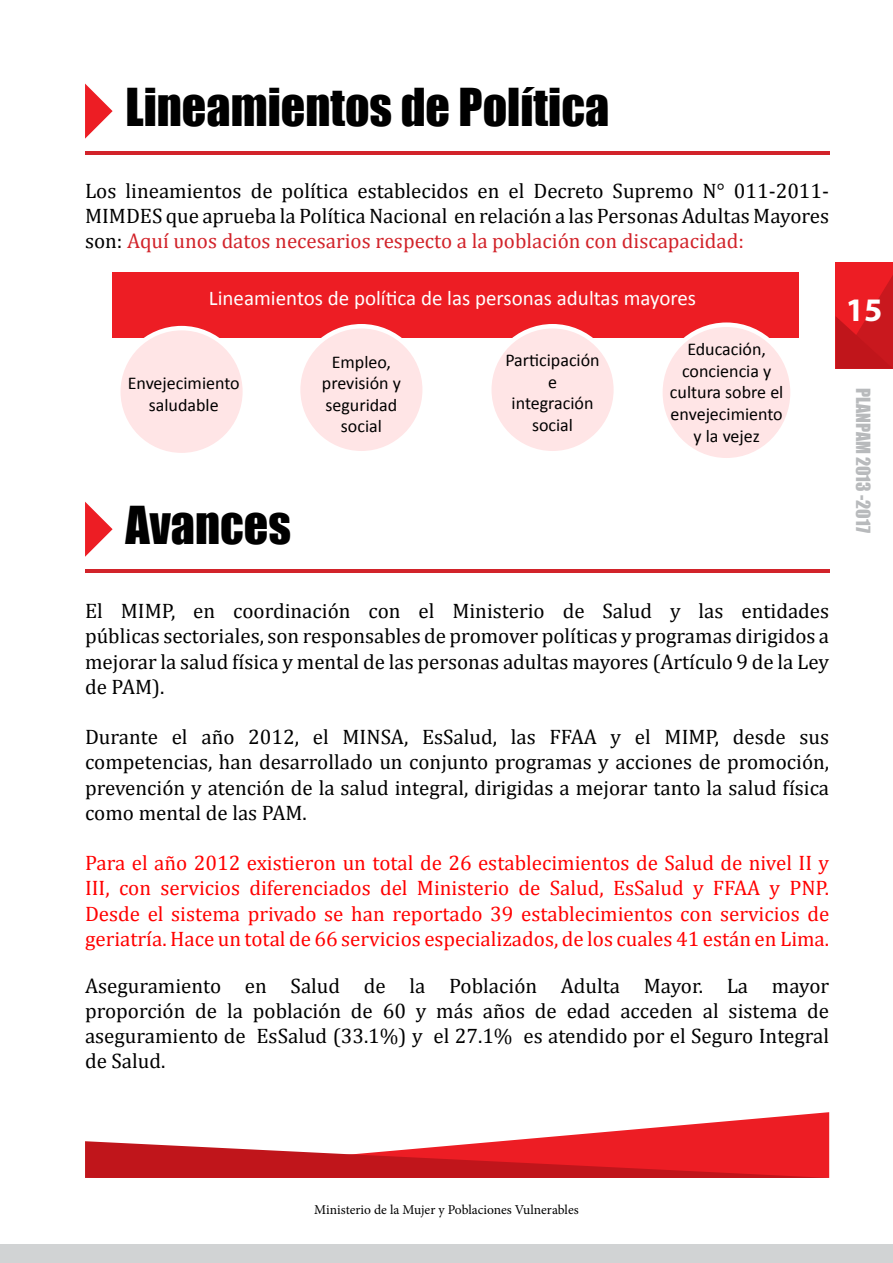
<style>
.page{position:relative;width:893px;height:1263px;background:#fff}
.page>*{position:absolute;margin:0;border:0;box-sizing:border-box;transform-origin:0 0}
.t1{font:48px "Impact";color:#000}
.t2{font:700 33px "Myriad Pro";color:#fff}
.t3{font:21px/25.2px "Cambria";color:#000;text-align:justify}
.t4{font:21px/25.2px "Cambria";color:#f00;text-align:justify}
.t5{font:21px "Calibri";color:#fff}
.t6{font:18px/21.6px "Calibri";color:#000;text-align:center}
.t7{font:18px "Impact";color:#b8babc}
.t8{font:13.5px "Minion Pro";color:#000}
.s1{color:#d2232a}
</style>
<div class="page">
<div style="left:836px;top:262px;width:57px;height:107px;background:#ed1d24"></div>
<svg style="left:836px;top:275px;width:57px;height:94px"></svg>
<div style="left:0;top:1244px;width:893px;height:19px;background:#d1d3d4"></div>
<svg style="left:504px;top:1112px;width:325px;height:29px"></svg>
<svg style="left:85px;top:1141px;width:744px;height:37px"></svg>
<hr style="left:85px;top:151px;width:744px;height:4px;background:#d2232a">
<svg style="left:85px;top:84px;width:28px;height:55px"></svg>
<div style="left:113px;top:273px;width:686px;height:65px;background:#ed1d24"></div>
<div style="left:118px;top:328px;width:127px;height:127px;background:#ffe5e6;border-radius:50%"></div>
<div style="left:116px;top:326px;width:131px;height:131px;border:4px solid #fff;border-radius:50%"></div>
<div style="left:660px;top:325px;width:132px;height:135px;background:#ffe5e6;border-radius:50%"></div>
<div style="left:658px;top:322px;width:137px;height:140px;border:4px solid #fff;border-radius:50%"></div>
<div style="left:489px;top:326px;width:127px;height:127px;background:#ffe5e6;border-radius:50%"></div>
<div style="left:487px;top:324px;width:131px;height:131px;border:4px solid #fff;border-radius:50%"></div>
<div style="left:298px;top:326px;width:127px;height:127px;background:#ffe5e6;border-radius:50%"></div>
<div style="left:296px;top:324px;width:131px;height:131px;border:4px solid #fff;border-radius:50%"></div>
<hr style="left:85px;top:569px;width:744px;height:4px;background:#d2232a">
<svg style="left:85px;top:502px;width:28px;height:55px"></svg>
<h1 class="t1" style="left:125px;top:70px;width:485px">Lineamientos de Política</h1>
<p class="t3" style="left:85px;top:178px;width:746px">Los lineamientos de política establecidos en el Decreto Supremo N° 011-2011- MIMDES que aprueba la Política Nacional en relación a las Personas Adultas Mayores son: <span class="s1">Aquí unos datos necesarios respecto a la población con discapacidad:</span></p>
<p class="t5" style="left:209px;top:285px;width:489px">Lineamientos de política de las personas adultas mayores</p>
<p class="t6" style="left:128px;top:372px;width:113px">Envejecimiento saludable</p>
<h1 class="t1" style="left:125px;top:488px;width:167px">Avances</h1>
<p class="t6" style="left:322px;top:350px;width:80px">Empleo, previsión y seguridad social</p>
<p class="t6" style="left:505px;top:349px;width:96px">Participación e integración social</p>
<p class="t6" style="left:670px;top:337px;width:115px">Educación, conciencia y cultura sobre el envejecimiento y la vejez</p>
<h2 class="t2" style="left:846px;top:289px;width:38px">15</h2>
<p class="t7" style="left:877px;top:388px;width:147px;rotate:90deg">PLANPAM 2013 -2017</p>
<p class="t3" style="left:85px;top:598px;width:746px">El MIMP, en coordinación con el Ministerio de Salud y las entidades públicas sectoriales, son responsables de promover políticas y programas dirigidos a mejorar la salud física y mental de las personas adultas mayores (Artículo 9 de la Ley de PAM).</p>
<p class="t3" style="left:85px;top:724px;width:746px">Durante el año 2012, el MINSA, EsSalud, las FFAA y el MIMP, desde sus competencias, han desarrollado un conjunto programas y acciones de promoción, prevención y atención de la salud integral, dirigidas a mejorar tanto la salud física como mental de las PAM.</p>
<p class="t4" style="left:85px;top:850px;width:746px">Para el año 2012 existieron un total de 26 establecimientos de Salud de nivel II y III, con servicios diferenciados del Ministerio de Salud, EsSalud y FFAA y PNP.<br>Desde el sistema privado se han reportado 39 establecimientos con servicios de geriatría. Hace un total de 66 servicios especializados, de los cuales 41 están en Lima.</p>
<p class="t3" style="left:85px;top:973px;width:746px">Aseguramiento en Salud de la Población Adulta Mayor. La mayor proporción de la población de 60 y más años de edad acceden al sistema de aseguramiento de EsSalud (33.1%) y el 27.1% es atendido por el Seguro Integral de Salud.</p>
<p class="t8" style="left:314px;top:1201px;width:266px">Ministerio de la Mujer y Poblaciones Vulnerables</p>
</div>
